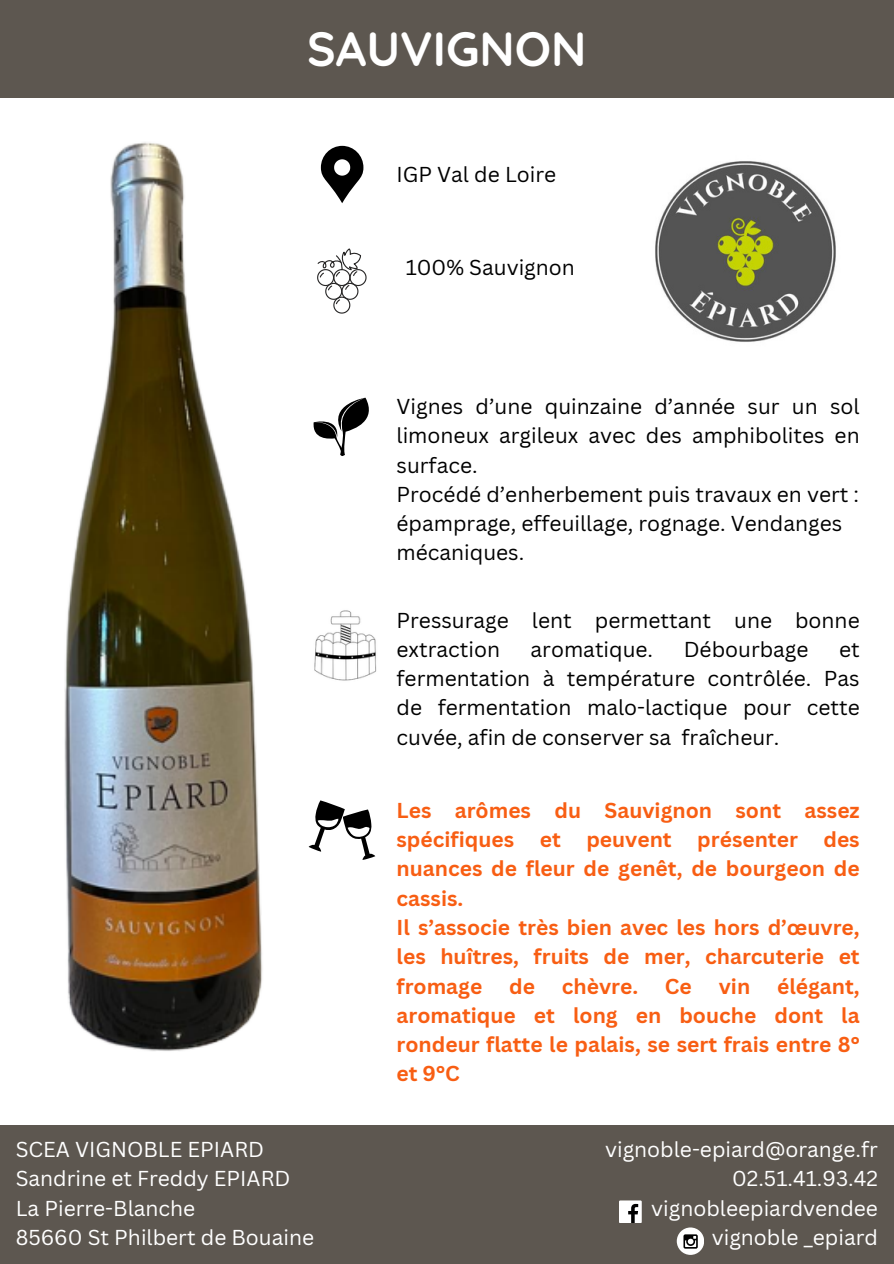
<style>
.page{position:relative;width:894px;height:1264px;background:#fff}
.page>*{position:absolute;margin:0;border:0;box-sizing:border-box;transform-origin:0 0}
.t1{font:700 48px "Quicksand";color:#fff}
.t2{font:21px/29.2px "Canva Sans";color:#000}
.t3{font:700 21px/29.2px "Canva Sans";color:#f85e13}
.t4{font:21px "Canva Sans";color:#fff}
</style>
<div class="page">
<div style="left:0;top:0;width:893px;height:98px;background:#5d5750"></div>
<div style="left:0;top:1124px;width:893px;height:139px;background:#5d5750"></div>
<svg style="left:321px;top:146px;width:42px;height:57px"></svg>
<svg style="left:317px;top:248px;width:49px;height:65px"></svg>
<svg style="left:313px;top:397px;width:56px;height:59px"></svg>
<img style="left:314px;top:610px;width:63px;height:71px">
<svg style="left:308px;top:800px;width:67px;height:60px"></svg>
<img style="left:655px;top:161px;width:181px;height:181px">
<div style="left:618px;top:1200px;width:23px;height:22px;background:#fff"></div>
<svg style="left:628px;top:1203px;width:10px;height:19px"></svg>
<svg style="left:676px;top:1227px;width:27px;height:27px"></svg>
<svg style="left:683px;top:1234px;width:14px;height:14px"></svg>
<img style="left:64px;top:142px;width:199px;height:909px">
<p class="t1" style="left:307px;top:18px;width:281px">SAUVIGNON</p>
<p class="t2" style="left:396px;top:159px;width:161px">IGP Val de Loire</p>
<p class="t2" style="left:405px;top:253px;width:171px">100% Sauvignon</p>
<p class="t2" style="left:396px;top:391px;width:464px;text-align:justify">Vignes d’une quinzaine d’année sur un sol limoneux argileux avec des amphibolites en surface.</p>
<p class="t2" style="left:396px;top:479px;width:464px">Procédé d’enherbement puis travaux en vert : épamprage, effeuillage, rognage. Vendanges mécaniques.</p>
<h2 class="t2" style="left:396px;top:605px;width:464px">Pressurage lent permettant une bonne extraction</h2>
<h2 class="t2" style="left:530px;top:634px;width:124px">aromatique.</h2>
<h2 class="t2" style="left:683px;top:634px;width:126px">Débourbage</h2>
<h2 class="t2" style="left:396px;top:634px;width:464px;text-align:justify;text-indent:442px">et fermentation à température contrôlée. Pas de fermentation malo-lactique pour cette cuvée, afin de conserver sa fraîcheur.</h2>
<h1 class="t4" style="left:16px;top:1134px;width:250px">SCEA VIGNOBLE EPIARD</h1>
<p class="t4" style="left:16px;top:1163px;width:276px">Sandrine et Freddy EPIARD</p>
<p class="t4" style="left:16px;top:1193px;width:181px">La Pierre-Blanche</p>
<p class="t4" style="left:16px;top:1222px;width:300px">85660 St Philbert de Bouaine</p>
<p class="t3" style="left:396px;top:795px;width:464px">Les arômes du Sauvignon sont assez spécifiques et peuvent présenter des nuances de fleur de genêt, de bourgeon de cassis.<br>Il s’associe très bien avec les hors d’œuvre, les huîtres, fruits de mer, charcuterie et fromage</p>
<p class="t3" style="left:509px;top:970px;width:27px">de</p>
<p class="t3" style="left:561px;top:970px;width:78px">chèvre.</p>
<p class="t3" style="left:664px;top:970px;width:28px">Ce</p>
<p class="t3" style="left:718px;top:970px;width:33px">vin</p>
<p class="t3" style="left:396px;top:970px;width:464px;text-align:justify;text-indent:380px">élégant, aromatique et long en bouche dont la rondeur flatte le palais, se sert frais entre 8° et 9°C</p>
<p class="t4" style="left:605px;top:1134px;width:274px">vignoble-epiard@orange.fr</p>
<p class="t4" style="left:732px;top:1163px;width:147px">02.51.41.93.42</p>
<p class="t4" style="left:651px;top:1193px;width:228px">vignobleepiardvendee</p>
<p class="t4" style="left:711px;top:1222px;width:168px">vignoble _epiard</p>
</div>
